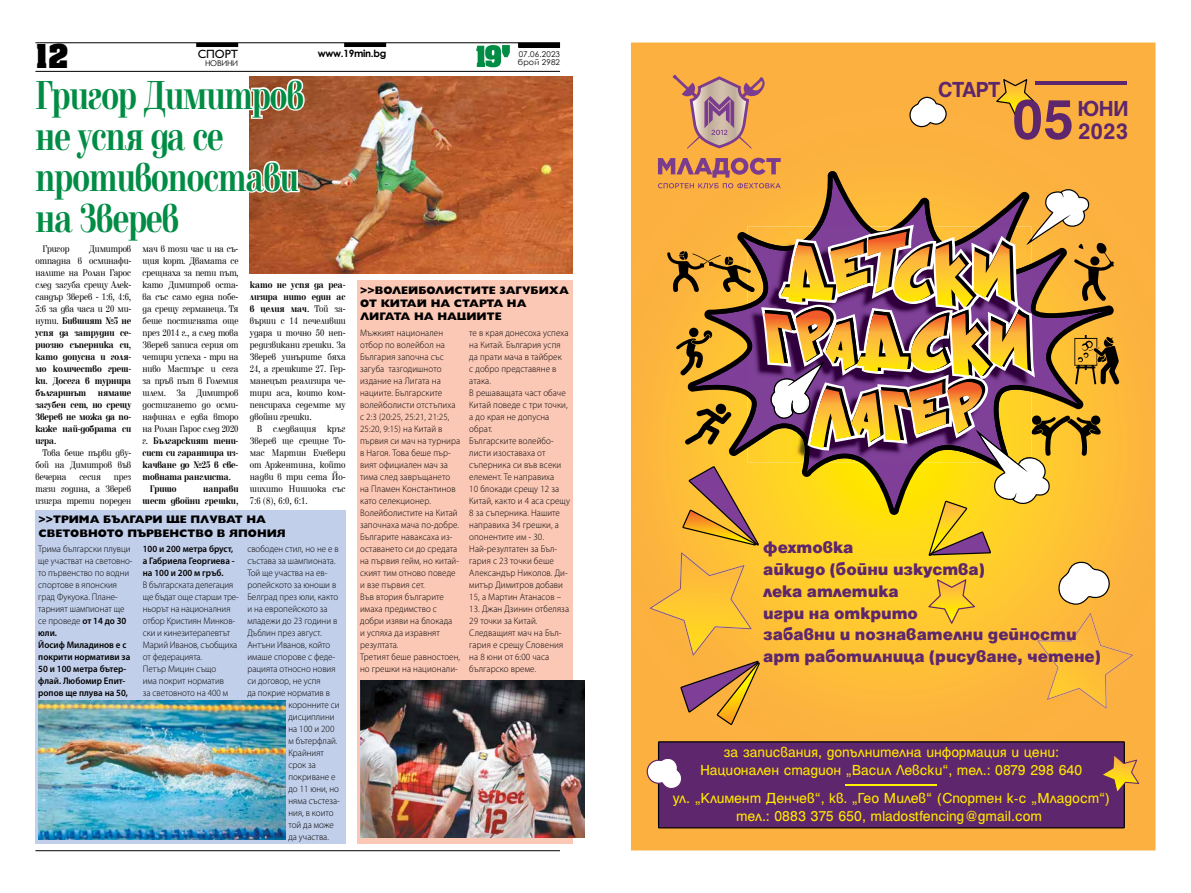
<style>
.page{position:relative;width:1191px;height:893px;background:#fff}
.page>*{position:absolute;margin:0;border:0;box-sizing:border-box;transform-origin:0 0}
.t1{font:700 61.7px "Helen Pro";color:#5e266c}
.t2{font:700 42px/41px "Elfin CYR";letter-spacing:-.025em;color:#008c44;scale:.75 1}
.t3{font:700 28px "Achen Cyr";color:#000}
.t4{font:700 24.5px "Helen Pro";color:#5e266c}
.t5{font:700 23.5px "Helen Pro";letter-spacing:-.015em;color:#5e266c}
.t6{font:900 18.1px/21.7px "Helen Pro";color:#5e266c}
.t7{font:15.7px/18.1px "Helen Pro";color:#ffe600;text-align:center}
.t8{font:12px "Gilt";color:#000}
.t9{font:800 11px/13.2px "Gilt";color:#000}
.t10{font:10px/12px "Elfin CYR";letter-spacing:-.01em;color:#000;text-align:justify;scale:.85 1}
.t11{font:700 10px/12px "Elfin CYR";letter-spacing:-.01em;color:#000;text-align:justify;scale:.85 1}
.t12{font:700 10px "Century Gothic";letter-spacing:-.03em;color:#000}
.t13{font:300 9.5px/12px "Myriad Pro";letter-spacing:.01em;color:#000;scale:.95 1}
.t14{font:300 9.5px/12px "Myriad Pro";letter-spacing:-.01em;color:#000;scale:.95 1}
.t15{font:600 9.5px/12px "Myriad Pro";color:#000;scale:.95 1}
.t16{font:8px "Century Gothic";letter-spacing:.02em;color:#000}
.s1{font-weight:400}
.s2{font-weight:700}
.s3{font-weight:600}
</style>
<div class="page">
<hr style="left:35px;top:43px;width:525px;height:1px;background:#000">
<hr style="left:35px;top:71px;width:525px;height:1px;background:#000">
<svg style="left:476px;top:45px;width:34px;height:22px"></svg>
<div style="left:196px;top:43px;width:42px;height:4px;border:1px solid #000"></div>
<div style="left:344px;top:43px;width:42px;height:4px;border:1px solid #000"></div>
<hr style="left:518px;top:43px;width:41px;height:4px;background:#000">
<div style="left:518px;top:43px;width:42px;height:5px;border:1px solid #000"></div>
<hr style="left:35px;top:850px;width:525px;height:1px;background:#000">
<div style="left:35px;top:511px;width:311px;height:333px;background:#c2cfea"></div>
<div style="left:357px;top:281px;width:216px;height:563px;background:#fbc8b5"></div>
<img style="left:250px;top:77px;width:323px;height:197px">
<svg style="left:35px;top:70px;width:271px;height:50px"></svg>
<svg style="left:249px;top:127px;width:52px;height:116px;background:#b4704e"></svg>
<img style="left:361px;top:680px;width:223px;height:158px">
<img style="left:39px;top:700px;width:247px;height:139px">
<div style="left:631px;top:43px;width:524px;height:807px;background:#fbb040"></div>
<svg style="left:909px;top:97px;width:38px;height:30px"></svg>
<svg style="left:672px;top:75px;width:95px;height:74px;background:#d39b6f"></svg>
<svg style="left:649px;top:158px;width:484px;height:567px;background:#d9a242"></svg>
<svg style="left:994px;top:77px;width:42px;height:40px;background:#e4a831"></svg>
<hr style="left:1035px;top:81px;width:92px;height:4px;background:#5e266c">
<svg style="left:646px;top:741px;width:494px;height:87px;background:#683168"></svg>
<h3 class="t3" style="left:35px;top:37px;width:35px">12</h3>
<p class="t8" style="left:198px;top:48px;width:42px">СПОРТ</p>
<p class="t12" style="left:318px;top:45px;width:70px">www.19min.bg</p>
<p class="t16" style="left:205px;top:58px;width:35px">НОВИНИ</p>
<h2 class="t2" style="left:35px;top:75px;width:359px">Григор Димитров не успя да се противопостави на Зверев</h2>
<p class="t16" style="left:519px;top:48px;width:43px">07.06.2023</p>
<p class="t16" style="left:518px;top:56px;width:44px">брой 2982</p>
<p class="t11" style="left:35px;top:243px;width:114px;text-indent:54px"><span class="s1">Димитров отпадна в осминафи&shy;налите на Ролан Гарос след загуба срещу Алек&shy;сандър Зверев - 1:6, 4:6, 3:6 за два часа и 20 ми&shy;нути.</span> Бившият №3 не успя да затрудни се&shy;риозно съперника си, като допусна и голя&shy;мо количество греш&shy;ки. Досега в турнира българинът нямаше загубен сет, но срещу Зверев не можа да по&shy;каже най-добрата си игра.</p>
<p class="t10" style="left:35px;top:447px;width:114px;text-indent:7px">Това беше първи дву&shy;бой на Димитров във вечерна</p>
<p class="t10" style="left:43px;top:243px;width:33px">Григор</p>
<p class="t10" style="left:35px;top:471px;width:114px;text-indent:78px">през тази година, а Зверев изигра трети пореден</p>
<p class="t10" style="left:79px;top:471px;width:27px">сесия</p>
<p class="t10" style="left:143px;top:243px;width:114px">мач в този час и на съ-</p>
<p class="t10" style="left:143px;top:255px;width:114px">щия корт. Двамата се</p>
<p class="t10" style="left:143px;top:267px;width:114px">срещнаха за пети път,</p>
<p class="t10" style="left:143px;top:279px;width:114px">като Димитров оста-</p>
<p class="t10" style="left:143px;top:291px;width:114px">ва със само една побе-</p>
<p class="t10" style="left:143px;top:303px;width:114px">да срещу германеца. Тя</p>
<p class="t10" style="left:143px;top:315px;width:114px">беше постигната още</p>
<p class="t10" style="left:143px;top:327px;width:114px">през 2014 г., а след това</p>
<p class="t10" style="left:143px;top:339px;width:114px">Зверев записа серия от</p>
<p class="t10" style="left:143px;top:351px;width:114px">четири успеха - три на</p>
<p class="t10" style="left:143px;top:363px;width:114px">ниво Мастърс и сега</p>
<p class="t10" style="left:143px;top:375px;width:114px">за пръв път в Големия</p>
<p class="t10" style="left:143px;top:387px;width:114px">шлем. За Димитров</p>
<p class="t10" style="left:143px;top:399px;width:114px">достигането до осми-</p>
<p class="t10" style="left:143px;top:411px;width:114px">нафинал е едва второ</p>
<p class="t10" style="left:143px;top:423px;width:114px">на Ролан Гарос след 2020</p>
<p class="t11" style="left:143px;top:435px;width:114px"><span class="s1">г.</span> Българският тени-</p>
<p class="t11" style="left:143px;top:447px;width:114px">сист си гарантира из-</p>
<p class="t11" style="left:143px;top:459px;width:114px">качване до №25 в све-</p>
<p class="t11" style="left:143px;top:471px;width:106px">товната ранглиста.</p>
<p class="t11" style="left:150px;top:483px;width:33px">Гришо</p>
<p class="t11" style="left:143px;top:483px;width:114px;text-align:right">направи<br>шест двойни грешки,</p>
<p class="t10" style="left:250px;top:279px;width:114px"><span class="s2">като не успя да реа&shy;лизира нито един ас в целия мач.</span> Той за&shy;върши с 14 печеливши удара и точно 50 неп&shy;редизвикани грешки. За Зверев уинърите бяха 24, а грешките 27. Гер&shy;манецът реализира че&shy;тири аса, които ком&shy;пенсираха седемте му двойни грешки.</p>
<p class="t10" style="left:250px;top:423px;width:114px;text-indent:7px">В следващия кръг Зверев ще срещне То&shy;мас Мартин Ечевери от Аржентина, който надви в три сета Йо&shy;шихито Нишиока със 7:6 (8), 6:0, 6:1.</p>
<p class="t9" style="left:39px;top:513px;width:249px">&gt;&gt;ТРИМА БЪЛГАРИ ЩЕ ПЛУВАТ НА<br>СВЕТОВНОТО ПЪРВЕНСТВО В ЯПОНИЯ</p>
<p class="t13" style="left:38px;top:543px;width:101px">Трима български плувци ще участват на световно&shy;то първенство по водни спортове в японския град Фукуока. Плане&shy;тарният шампионат ще се проведе <span class="s3">от 14 до 30 юли.<br>Йосиф Миладинов е с покрити нормативи за<br>50 и 100 метра бътер&shy;флай. Любомир Епит&shy;ропов ще плува на 50,</span></p>
<p class="t15" style="left:143px;top:543px;width:98px">100 и 200 метра бруст, а Габриела Георгиева - на 100 и 200 м гръб.</p>
<p class="t14" style="left:143px;top:579px;width:103px">В българската делегация ще бъдат още старши тре&shy;ньорът на националния отбор Кристиян Минков&shy;ски и кинезитерапевтът<br>Марий Иванов, съобщиха от федерацията.<br>Петър Мицин също<br>има покрит норматив<br>за световното на 400 м</p>
<p class="t13" style="left:247px;top:543px;width:98px">свободен стил, но не е в</p>
<p class="t13" style="left:247px;top:555px;width:94px">състава за шампионата.</p>
<p class="t13" style="left:247px;top:567px;width:86px">Той ще участва на ев-</p>
<p class="t13" style="left:247px;top:579px;width:95px">ропейското за юноши в</p>
<p class="t13" style="left:247px;top:591px;width:97px">Белград през юли, както</p>
<p class="t13" style="left:247px;top:603px;width:86px">и на европейското за</p>
<p class="t13" style="left:247px;top:615px;width:96px">младежи до 23 години в</p>
<p class="t13" style="left:247px;top:627px;width:80px">Дъблин през август.</p>
<p class="t13" style="left:247px;top:639px;width:89px">Антъни Иванов, който</p>
<p class="t13" style="left:247px;top:651px;width:94px">имаше спорове с феде-</p>
<p class="t13" style="left:247px;top:663px;width:94px">рацията относно новия</p>
<p class="t13" style="left:247px;top:675px;width:79px">си договор, не успя</p>
<p class="t13" style="left:247px;top:687px;width:89px">да покрие норматив в</p>
<p class="t13" style="left:288px;top:699px;width:55px">коронните си</p>
<p class="t13" style="left:288px;top:711px;width:50px">дисциплини</p>
<p class="t13" style="left:288px;top:723px;width:50px">на 100 и 200</p>
<p class="t13" style="left:288px;top:735px;width:53px">м бътерфлай.</p>
<p class="t13" style="left:288px;top:747px;width:39px">Крайният</p>
<p class="t13" style="left:288px;top:759px;width:30px">срок за</p>
<p class="t13" style="left:288px;top:771px;width:51px">покриване е</p>
<p class="t13" style="left:288px;top:783px;width:55px">до 11 юни, но</p>
<p class="t13" style="left:288px;top:795px;width:56px">няма състеза-</p>
<p class="t13" style="left:288px;top:807px;width:49px">ния, в които</p>
<p class="t13" style="left:288px;top:819px;width:49px">той да може</p>
<p class="t13" style="left:288px;top:831px;width:44px">да участва.</p>
<p class="t9" style="left:360px;top:284px;width:210px">&gt;&gt;ВОЛЕЙБОЛИСТИТЕ ЗАГУБИХА<br>ОТ КИТАЙ НА СТАРТА НА<br>ЛИГАТА НА НАЦИИТЕ</p>
<p class="t13" style="left:360px;top:327px;width:107px">Мъжкият национален отбор по волейбол на<br>България започна със загуба тазгодишното издание на Лигата на нациите. Българските волейболисти отстъпиха с 2:3 (20:25, 25:21, 21:25,<br>25:20, 9:15) на Китай в първия си мач на турнира в Нагоя. Това беше пър&shy;вият официален мач за тима след завръщането на Пламен Константинов като селекционер.<br>Волейболистите на Китай започнаха мача по-добре.<br>Българите наваксаха из&shy;оставането си до средата на първия гейм, но китай&shy;ският тим отново поведе и взе първия сет.<br>Във втория българите имаха предимство с добри изяви на блокада<br>и успяха да изравнят резултата.<br>Третият беше равностоен, но грешки на национали-</p>
<p class="t13" style="left:469px;top:327px;width:107px">те в края донесоха успеха на Китай. България успя да прати мача в тайбрек<br>с добро представяне в атака.<br>В решаващата част обаче<br>Китай поведе с три точки, а до края не допусна обрат.<br>Българските волейбо&shy;листи изоставаха от съперника си във всеки елемент. Те направиха<br>10 блокади срещу 12 за<br>Китай, както и 4 аса срещу<br>8 за съперника. Нашите направиха 34 грешки, а опонентите им - 30.<br>Най-резултатен за Бъл&shy;гария с 23 точки беше<br>Александър Николов. Ди&shy;митър Димитров добави<br>15, а Мартин Атанасов –</p>
<p class="t13" style="left:469px;top:603px;width:107px">13. Джан Дзинин отбеляза<br>29 точки за Китай.<br>Следващият мач на Бъл&shy;гария е срещу Словения на 8 юни от 6:00 часа българско време.</p>
<h3 class="t5" style="left:938px;top:77px;width:64px">СТАРТ</h3>
<h1 class="t1" style="left:1012px;top:87px;width:63px">05</h1>
<h3 class="t5" style="left:1078px;top:96px;width:52px">ЮНИ</h3>
<h3 class="t4" style="left:1078px;top:118px;width:51px">2023</h3>
<h3 class="t6" style="left:763px;top:537px;width:339px">фехтовка<br>айкидо (бойни изкуства)<br>лека атлетика<br>игри на открито<br>забавни и познавателни дейности арт работилница (рисуване, четене)</h3>
<h3 class="t7" style="left:700px;top:743px;width:383px">за записвания, допълнителна информация и цени:<br>Национален стадион „Васил Левски“, тел.: 0879 298 640</h3>
<h3 class="t7" style="left:673px;top:789px;width:439px">ул. „Климент Денчев“, кв. „Гео Милев“ (Спортен к-с „Младост“) тел.: 0883 375 650, mladostfencing@gmail.com</h3>
</div>
